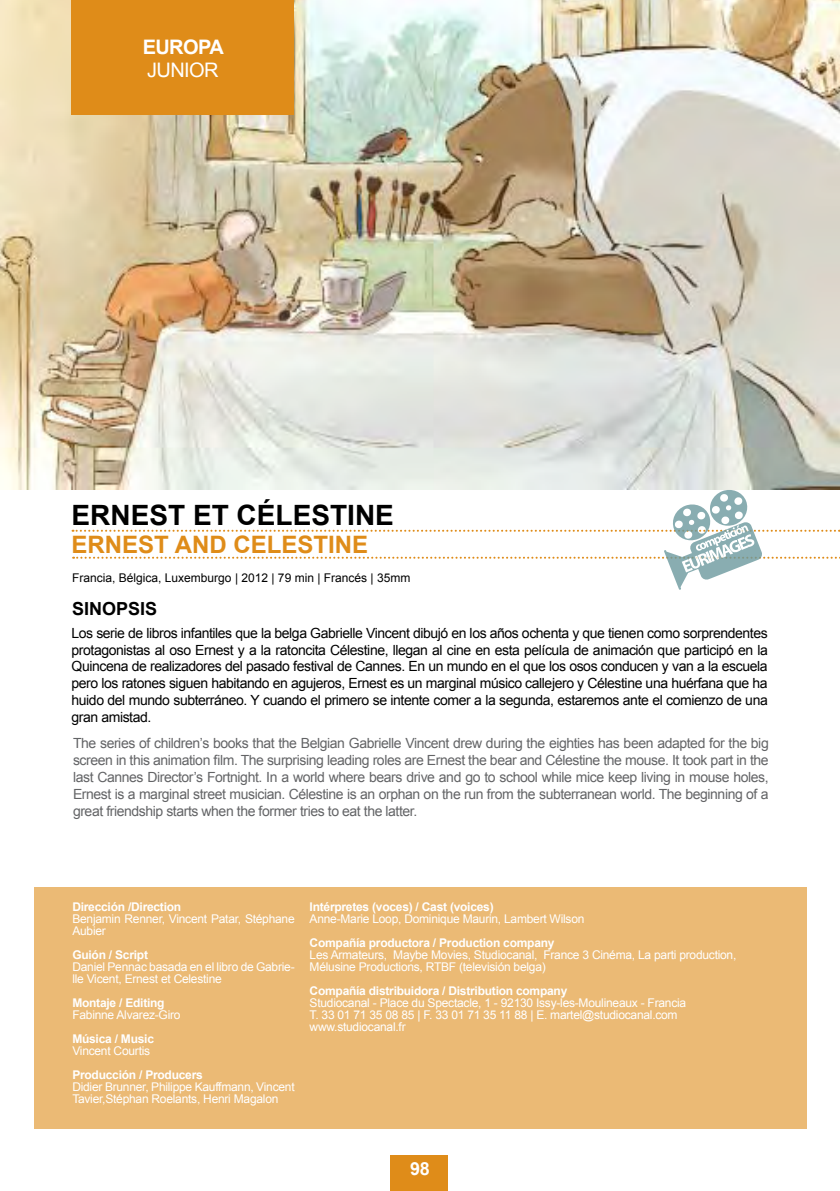
<style>
.page{position:relative;width:840px;height:1191px;background:#fff}
.page>*{position:absolute;margin:0;border:0;box-sizing:border-box;transform-origin:0 0}
.t1{font:700 28px "Arial";color:#000}
.t2{font:700 24px "Arial";color:#df8c19}
.t3{font:20px "Arial";letter-spacing:-.03em;color:#fff}
.t4{font:700 20px "Arial";letter-spacing:-.03em;color:#fff}
.t5{font:700 18px "Arial";color:#000}
.t6{font:700 18px "Arial";color:#fff}
.t7{font:14px/16.8px "Arial";letter-spacing:-.03em;color:#000;text-align:justify}
.t8{font:14px/16.8px "Arial";letter-spacing:-.03em;color:#636466;text-align:justify}
.t9{font:12px/12px "Arial";letter-spacing:-.02em;color:#fff}
.t10{font:700 12px "Arial";letter-spacing:-.02em;color:#fff}
.t11{font:12px "Arial";color:#000}
</style>
<div class="page">
<div style="left:34px;top:887px;width:772px;height:241px;background:#ebba75"></div>
<img style="left:0;top:0;width:839px;height:490px">
<svg style="left:72px;top:487px;width:768px;height:103px"></svg>
<div style="left:390px;top:1155px;width:58px;height:36px;background:#df8c19"></div>
<div style="left:72px;top:0;width:222px;height:115px;background:#df8c19"></div>
<h3 class="t4" style="left:143px;top:34px;width:83px">EUROPA</h3>
<h3 class="t3" style="left:147px;top:57px;width:73px">JUNIOR</h3>
<h1 class="t1" style="left:71px;top:497px;width:39px">Ernest</h1>
<h1 class="t1" style="left:193px;top:497px;width:117px">et Célestine</h1>
<h2 class="t2" style="left:71px;top:528px;width:33px">Ernest</h2>
<h2 class="t2" style="left:175px;top:528px;width:122px">and Celestine</h2>
<p class="t11" style="left:72px;top:569px;width:339px">Francia, Bélgica, Luxemburgo | 2012 | 79 min | Francés | 35mm</p>
<h3 class="t5" style="left:72px;top:596px;width:87px">SINOPSIS</h3>
<p class="t7" style="left:71px;top:624px;width:697px">Los serie de libros infantiles que la belga Gabrielle Vincent dibujó en los años ochenta y que tienen como sorprendentes protagonistas al oso Ernest y a la ratoncita Célestine, llegan al cine en esta película de animación que participó en la Quincena de realizadores del pasado festival de Cannes. En un mundo en el que los osos conducen y van a la escuela pero los ratones siguen habitando en agujeros, Ernest es un marginal músico callejero y Célestine una huérfana que ha huido del mundo subterráneo. Y cuando el primero se intente comer a la segunda, estaremos ante el comienzo de una gran amistad.</p>
<p class="t8" style="left:73px;top:735px;width:696px">The series of children’s books that the Belgian Gabrielle Vincent drew during the eighties has been adapted for the big screen in this animation film. The surprising leading roles are Ernest the bear and Célestine the mouse. It took part in the last Cannes Director’s Fortnight. In a world where bears drive and go to school while mice keep living in mouse holes, Ernest is a marginal street musician. Célestine is an orphan on the run from the subterranean world. The beginning of a great friendship starts when the former tries to eat the latter.</p>
<p class="t10" style="left:72px;top:898px;width:110px">Dirección /Direction</p>
<p class="t9" style="left:72px;top:912px;width:224px">Benjamin Renner, Vincent Patar, Stéphane<br>Aubier</p>
<p class="t10" style="left:72px;top:946px;width:77px">Guión / Script</p>
<p class="t9" style="left:72px;top:960px;width:224px">Daniel Pennac basada en el libro de Gabrie&shy;lle Vicent, Ernest et Celestine</p>
<p class="t10" style="left:72px;top:994px;width:94px">Montaje / Editing</p>
<p class="t9" style="left:72px;top:1008px;width:110px">Fabinne Alvarez-Giro</p>
<p class="t10" style="left:72px;top:1030px;width:83px">Música / Music</p>
<p class="t9" style="left:72px;top:1044px;width:79px">Vincent Courtis</p>
<p class="t10" style="left:72px;top:1066px;width:132px">Producción / Producers</p>
<p class="t9" style="left:72px;top:1080px;width:224px">Didier Brunner, Philippe Kauffmann, Vincent<br>Tavier,Stéphan Roelants, Henri Magalon</p>
<p class="t10" style="left:309px;top:898px;width:185px">Intérpretes (voces) / Cast (voices)</p>
<p class="t9" style="left:309px;top:912px;width:276px">Anne-Marie Loop, Dominique Maurin, Lambert Wilson</p>
<p class="t10" style="left:309px;top:934px;width:246px">Compañía productora / Production company</p>
<p class="t9" style="left:309px;top:948px;width:428px">Les Armateurs, Maybe Movies, Studiocanal, France 3 Cinéma, La parti production,<br>Mélusine Productions, RTBF (televisión belga)</p>
<p class="t10" style="left:309px;top:982px;width:259px">Compañía distribuidora / Distribution company</p>
<p class="t9" style="left:309px;top:996px;width:378px">Studiocanal - Place du Spectacle, 1 - 92130 Issy-les-Moulineaux - Francia<br>T. 33 01 71 35 08 85 | F. 33 01 71 35 11 88 | E. martel@studiocanal.com www.studiocanal.fr</p>
<h3 class="t6" style="left:410px;top:1157px;width:21px">98</h3>
</div>
